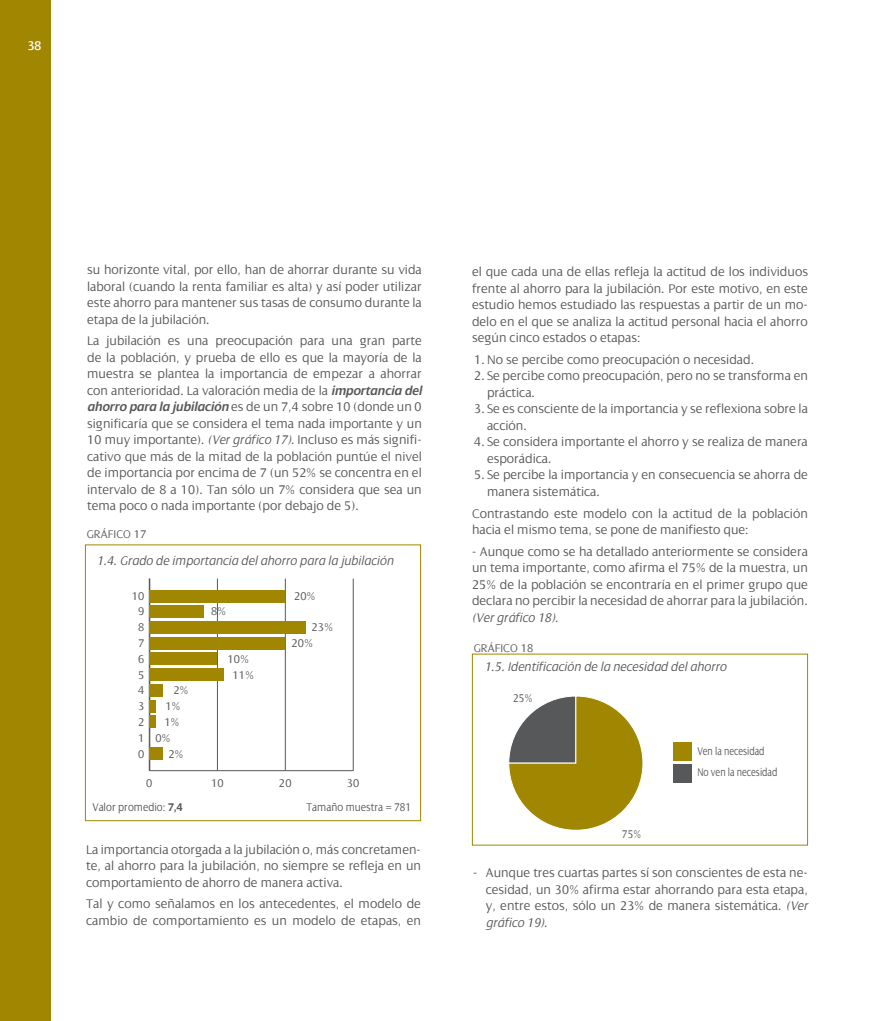
<style>
.page{position:relative;width:893px;height:1021px;background:#fff}
.page>*{position:absolute;margin:0;border:0;box-sizing:border-box;transform-origin:0 0}
.t1{font:300 13.5px/16.5px "Dialog";color:#57585a;text-align:justify}
.t2{font:italic 300 13.5px "Dialog";color:#57585a}
.t3{font:13.5px "Dialog";color:#fff}
.t4{font:300 12px/15.8px "Dialog";color:#57585a;text-align:center}
.t5{font:300 12px "Dialog";color:#57585a;scale:.9 1}
.t6{font:300 12px/21.3px "Dialog";color:#57585a;scale:.8 1}
.s1{font-weight:600;font-style:italic}
.s2{font-style:italic}
.s3{font-weight:700}
</style>
<div class="page">
<div style="left:472px;top:653px;width:336px;height:192px;border:1px solid #a18701"></div>
<div style="left:85px;top:544px;width:336px;height:277px;border:1px solid #a18701"></div>
<hr style="left:150px;top:770px;width:204px;height:1px;background:#57585a">
<hr style="left:217px;top:578px;width:1px;height:192px;background:#57585a">
<hr style="left:285px;top:578px;width:1px;height:192px;background:#57585a">
<hr style="left:353px;top:578px;width:1px;height:192px;background:#57585a">
<hr style="left:149px;top:578px;width:1px;height:192px;background:#57585a">
<div style="left:150px;top:747px;width:13px;height:12px;background:#a18701"></div>
<div style="left:150px;top:715px;width:6px;height:13px;background:#a18701"></div>
<div style="left:150px;top:699px;width:6px;height:13px;background:#a18701"></div>
<div style="left:150px;top:684px;width:13px;height:12px;background:#a18701"></div>
<div style="left:150px;top:668px;width:74px;height:13px;background:#a18701"></div>
<div style="left:150px;top:652px;width:67px;height:13px;background:#a18701"></div>
<div style="left:150px;top:637px;width:135px;height:12px;background:#a18701"></div>
<div style="left:150px;top:621px;width:156px;height:12px;background:#a18701"></div>
<div style="left:150px;top:605px;width:54px;height:13px;background:#a18701"></div>
<div style="left:150px;top:589px;width:135px;height:13px;background:#a18701"></div>
<svg style="left:508px;top:696px;width:135px;height:133px"></svg>
<div style="left:674px;top:742px;width:18px;height:18px;background:#a18701"></div>
<div style="left:674px;top:764px;width:18px;height:18px;background:#57585a"></div>
<div style="left:0;top:0;width:51px;height:1020px;background:#a18701"></div>
<p class="t3" style="left:28px;top:39px;width:15px">38</p>
<p class="t1" style="left:87px;top:261px;width:336px">su horizonte vital, por ello, han de ahorrar durante su vida laboral (cuando la renta familiar es alta) y así poder utilizar este ahorro para mantener sus tasas de consumo durante la etapa de la jubilación.</p>
<p class="t1" style="left:87px;top:333px;width:336px">La jubilación es una preocupación para una gran parte de la población, y prueba de ello es que la mayoría de la muestra se plantea la importancia de empezar a ahorrar con anterioridad. La valoración media de la <span class="s1">importancia del ahorro para la jubilación</span> es de un 7,4 sobre 10 (donde un 0 significaría que se considera el tema nada importante y un 10 muy importante). <span class="s2">(Ver gráfico 17).</span> Incluso es más signifi&shy;cativo que más de la mitad de la población puntúe el nivel de importancia por encima de 7 (un 52% se concentra en el intervalo de 8 a 10). Tan sólo un 7% considera que sea un tema poco o nada importante (por debajo de 5).</p>
<p class="t4" style="left:87px;top:526px;width:61px">GRÁFICO 17</p>
<p class="t2" style="left:97px;top:553px;width:298px">1.4. Grado de importancia del ahorro para la jubilación</p>
<p class="t4" style="left:132px;top:588px;width:14px">10<br>9<br>8<br>7<br>6<br>5<br>4<br>3<br>2<br>1<br>0</p>
<p class="t4" style="left:174px;top:682px;width:17px">2%</p>
<p class="t4" style="left:166px;top:698px;width:17px">1%</p>
<p class="t4" style="left:165px;top:714px;width:17px">1%</p>
<p class="t4" style="left:156px;top:730px;width:17px">0%</p>
<p class="t4" style="left:169px;top:746px;width:17px">2%</p>
<p class="t4" style="left:211px;top:603px;width:17px">8%</p>
<p class="t4" style="left:228px;top:651px;width:28px">10%<br>11%</p>
<p class="t4" style="left:294px;top:588px;width:23px">20%</p>
<p class="t4" style="left:292px;top:619px;width:43px;text-align:left;text-indent:20px">23%<br>20%</p>
<p class="t4" style="left:146px;top:775px;width:8px">0</p>
<p class="t4" style="left:211px;top:775px;width:14px">10</p>
<p class="t4" style="left:279px;top:775px;width:14px">20</p>
<p class="t4" style="left:347px;top:775px;width:14px">30</p>
<p class="t5" style="left:92px;top:800px;width:102px">Valor promedio: <span class="s3">7,4</span></p>
<p class="t5" style="left:307px;top:800px;width:118px">Tamaño muestra = 781</p>
<p class="t1" style="left:86px;top:841px;width:336px">La importancia otorgada a la jubilación o, más concretamen&shy;te, al ahorro para la jubilación, no siempre se refleja en un comportamiento de ahorro de manera activa.</p>
<p class="t1" style="left:86px;top:895px;width:336px">Tal y como señalamos en los antecedentes, el modelo de cambio de comportamiento es un modelo de etapas, en</p>
<p class="t1" style="left:472px;top:264px;width:337px">el que cada una de ellas refleja la actitud de los individuos frente al ahorro para la jubilación. Por este motivo, en este estudio hemos estudiado las respuestas a partir de un mo&shy;delo en el que se analiza la actitud personal hacia el ahorro según cinco estados o etapas:</p>
<p class="t1" style="left:474px;top:351px;width:281px">1. No se percibe como preocupación o necesidad.</p>
<p class="t1" style="left:487px;top:368px;width:322px;text-indent:-13px">2. Se percibe como preocupación, pero no se transforma en práctica.</p>
<p class="t1" style="left:487px;top:401px;width:322px;text-indent:-13px">3. Se es consciente de la importancia y se reflexiona sobre la acción.</p>
<p class="t1" style="left:487px;top:434px;width:322px;text-indent:-13px">4. Se considera importante el ahorro y se realiza de manera esporádica.</p>
<p class="t1" style="left:487px;top:467px;width:322px;text-indent:-13px">5. Se percibe la importancia y en consecuencia se ahorra de manera sistemática.</p>
<p class="t1" style="left:472px;top:505px;width:337px">Contrastando este modelo con la actitud de la población hacia el mismo tema, se pone de manifiesto que:</p>
<p class="t1" style="left:472px;top:543px;width:337px">- Aunque como se ha detallado anteriormente se considera un tema importante, como afirma el 75% de la muestra, un 25% de la población se encontraría en el primer grupo que declara no percibir la necesidad de ahorrar para la jubilación.</p>
<p class="t2" style="left:472px;top:610px;width:88px">(Ver gráfico 18).</p>
<p class="t4" style="left:474px;top:640px;width:61px">GRÁFICO 18</p>
<p class="t2" style="left:484px;top:659px;width:243px">1.5. Identificación de la necesidad del ahorro</p>
<p class="t5" style="left:513px;top:691px;width:23px">25%</p>
<p class="t5" style="left:622px;top:827px;width:23px">75%</p>
<p class="t6" style="left:697px;top:740px;width:102px">Ven la necesidad<br>No ven la necesidad</p>
<p class="t1" style="left:486px;top:864px;width:324px;text-indent:-13px">- Aunque tres cuartas partes sí son conscientes de esta ne&shy;cesidad, un 30% afirma estar ahorrando para esta etapa, y, entre estos, sólo un 23% de manera sistemática. <span class="s2">(Ver gráfico 19).</span></p>
</div>
